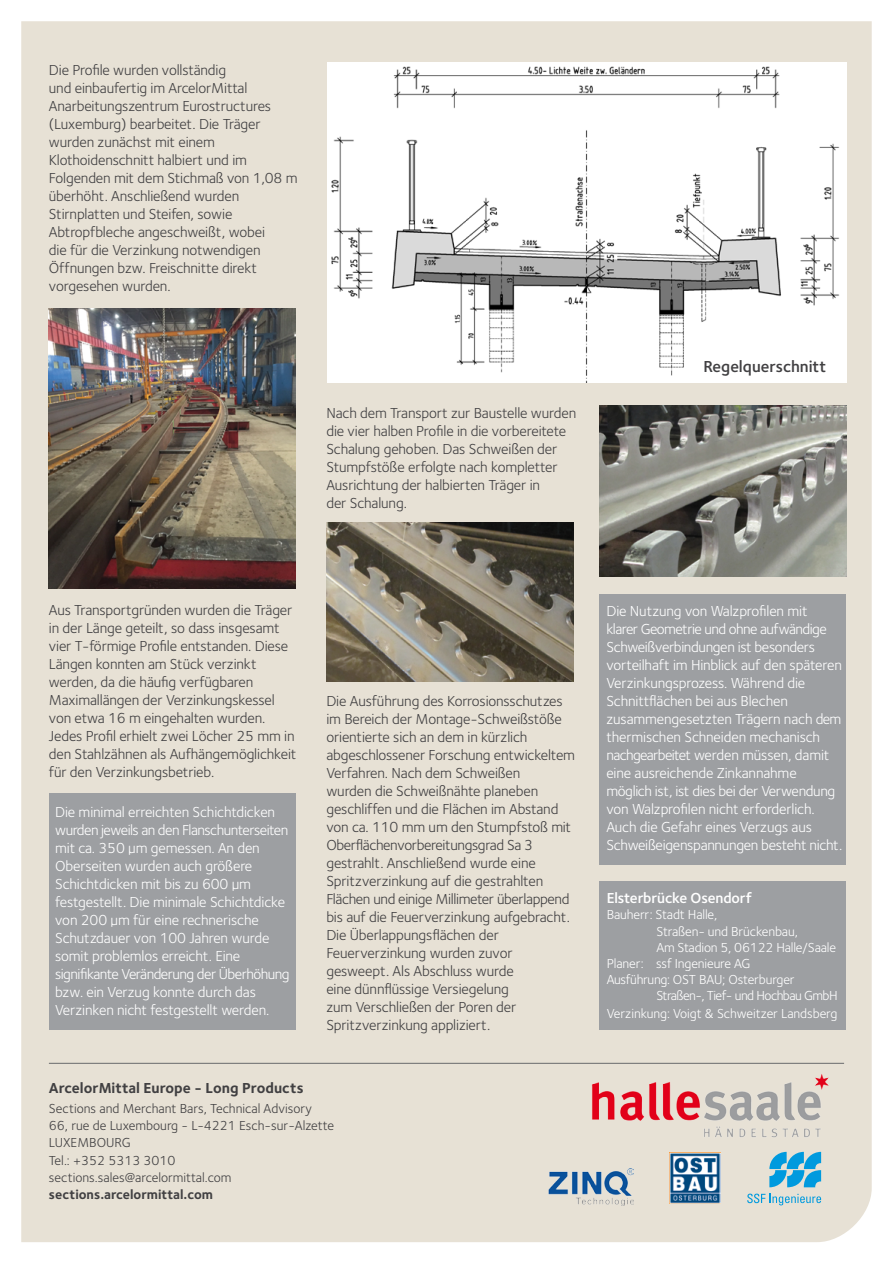
<style>
.page{position:relative;width:893px;height:1263px;background:#fff}
.page>*{position:absolute;margin:0;border:0;box-sizing:border-box;transform-origin:0 0}
.t1{font:16.5px "Foundry Sterling Demi CE";color:#414042}
.t2{font:15px/18px "Foundry Sterling Book CE";letter-spacing:-.01em;color:#414042}
.t3{font:15px/18px "Foundry Sterling Book CE";letter-spacing:-.01em;color:#fff}
.t4{font:15px "Foundry Sterling Bold CE";color:#414042}
.t5{font:15px "Foundry Sterling Demi CE";letter-spacing:-.01em;color:#fff}
.t6{font:13.5px "Foundry Sterling Book CE";letter-spacing:-.01em;color:#fff}
.t7{font:13.5px/17.2px "Foundry Sterling Book CE";color:#414042}
.t8{font:13.5px "Foundry Sterling Book CE";letter-spacing:-.04em;color:#fff}
.t9{font:13.5px "Foundry Sterling Bold CE";color:#414042}
</style>
<div class="page">
<div style="left:21px;top:21px;width:851px;height:1221px;background:#e7e1d5"></div>
<img style="left:327px;top:62px;width:519px;height:321px">
<div style="left:49px;top:793px;width:247px;height:237px;background:#9d9fa2"></div>
<div style="left:600px;top:594px;width:246px;height:270px;background:#9d9fa2"></div>
<div style="left:600px;top:881px;width:246px;height:149px;background:#9d9fa2"></div>
<img style="left:49px;top:308px;width:247px;height:281px">
<img style="left:326px;top:522px;width:247px;height:159px">
<img style="left:600px;top:405px;width:246px;height:172px">
<svg style="left:769px;top:1152px;width:52px;height:35px;background:#4bb1da"></svg>
<svg style="left:747px;top:1193px;width:74px;height:12px"></svg>
<img style="left:590px;top:1072px;width:240px;height:66px">
<img style="left:669px;top:1153px;width:51px;height:50px">
<img style="left:549px;top:1168px;width:85px;height:37px">
<hr style="left:49px;top:1063px;width:795px;height:1px;background:#696a6d">
<p class="t2" style="left:49px;top:61px;width:250px">Die Profile wurden vollständig<br>und einbaufertig im ArcelorMittal Anarbeitungszentrum Eurostructures (Luxemburg) bearbeitet. Die Träger wurden zunächst mit einem Klothoidenschnitt halbiert und im Folgenden mit dem Stichmaß von 1,08 m überhöht. Anschließend wurden Stirnplatten und Steifen, sowie Abtropfbleche angeschweißt, wobei<br>die für die Verzinkung notwendigen Öffnungen bzw. Freischnitte direkt vorgesehen wurden.</p>
<p class="t2" style="left:326px;top:404px;width:251px">Nach dem Transport zur Baustelle wurden die vier halben Profile in die vorbereitete Schalung gehoben. Das Schweißen der Stumpfstöße erfolgte nach kompletter Ausrichtung der halbierten Träger in<br>der Schalung.</p>
<p class="t1" style="left:703px;top:357px;width:124px">Regelquerschnitt</p>
<p class="t2" style="left:49px;top:601px;width:249px">Aus Transportgründen wurden die Träger in der Länge geteilt, so dass insgesamt vier T-förmige Profile entstanden. Diese Längen konnten am Stück verzinkt werden, da die häufig verfügbaren Maximallängen der Verzinkungskessel von etwa 16 m eingehalten wurden.<br>Jedes Profil erhielt zwei Löcher 25 mm in den Stahlzähnen als Aufhängemöglichkeit für den Verzinkungsbetrieb.</p>
<p class="t3" style="left:55px;top:803px;width:236px">Die minimal erreichten Schichtdicken wurden jeweils an den Flanschunterseiten mit ca. 350 µm gemessen. An den Oberseiten wurden auch größere Schichtdicken mit bis zu 600 µm festgestellt. Die minimale Schichtdicke von 200 µm für eine rechnerische Schutzdauer von 100 Jahren wurde somit problemlos erreicht. Eine signifikante Veränderung der Überhöhung bzw. ein Verzug konnte durch das Verzinken nicht festgestellt werden.</p>
<p class="t2" style="left:326px;top:692px;width:250px">Die Ausführung des Korrosionsschutzes im Bereich der Montage-Schweißstöße orientierte sich an dem in kürzlich abgeschlossener Forschung entwickeltem Verfahren. Nach dem Schweißen<br>wurden die Schweißnähte planeben geschliffen und die Flächen im Abstand von ca. 110 mm um den Stumpfstoß mit Oberflächenvorbereitungsgrad Sa 3 gestrahlt. Anschließend wurde eine Spritzverzinkung auf die gestrahlten Flächen und einige Millimeter überlappend bis auf die Feuerverzinkung aufgebracht.<br>Die Überlappungsflächen der Feuerverzinkung wurden zuvor gesweept. Als Abschluss wurde<br>eine dünnflüssige Versiegelung<br>zum Verschließen der Poren der Spritzverzinkung appliziert.</p>
<p class="t4" style="left:49px;top:1079px;width:256px">ArcelorMittal Europe - Long Products</p>
<p class="t7" style="left:49px;top:1100px;width:287px">Sections and Merchant Bars, Technical Advisory 66, rue de Luxembourg - L-4221 Esch-sur-Alzette LUXEMBOURG<br>Tel.: +352 5313 3010 sections.sales@arcelormittal.com</p>
<p class="t9" style="left:49px;top:1186px;width:166px">sections.arcelormittal.com</p>
<p class="t3" style="left:606px;top:602px;width:237px">Die Nutzung von Walzprofilen mit klarer Geometrie und ohne aufwändige Schweißverbindungen ist besonders vorteilhaft im Hinblick auf den späteren Verzinkungsprozess. Während die Schnittflächen bei aus Blechen zusammengesetzten Trägern nach dem thermischen Schneiden mechanisch nachgearbeitet werden müssen, damit eine ausreichende Zinkannahme möglich ist, ist dies bei der Verwendung von Walzprofilen nicht erforderlich.<br>Auch die Gefahr eines Verzugs aus Schweißeigenspannungen besteht nicht.</p>
<p class="t5" style="left:607px;top:889px;width:147px">Elsterbrücke Osendorf</p>
<p class="t6" style="left:607px;top:907px;width:112px">Bauherr: Stadt Halle,</p>
<p class="t6" style="left:656px;top:923px;width:143px">Straßen- und Brückenbau,</p>
<p class="t6" style="left:656px;top:939px;width:181px">Am Stadion 5, 06122 Halle/Saale</p>
<p class="t6" style="left:607px;top:956px;width:145px">Planer: ssf Ingenieure AG</p>
<p class="t6" style="left:607px;top:972px;width:189px">Ausführung: OST BAU; Osterburger</p>
<p class="t8" style="left:656px;top:988px;width:183px">Straßen-, Tief- und Hochbau GmbH</p>
<p class="t6" style="left:607px;top:1006px;width:232px">Verzinkung: Voigt &amp; Schweitzer Landsberg</p>
</div>
